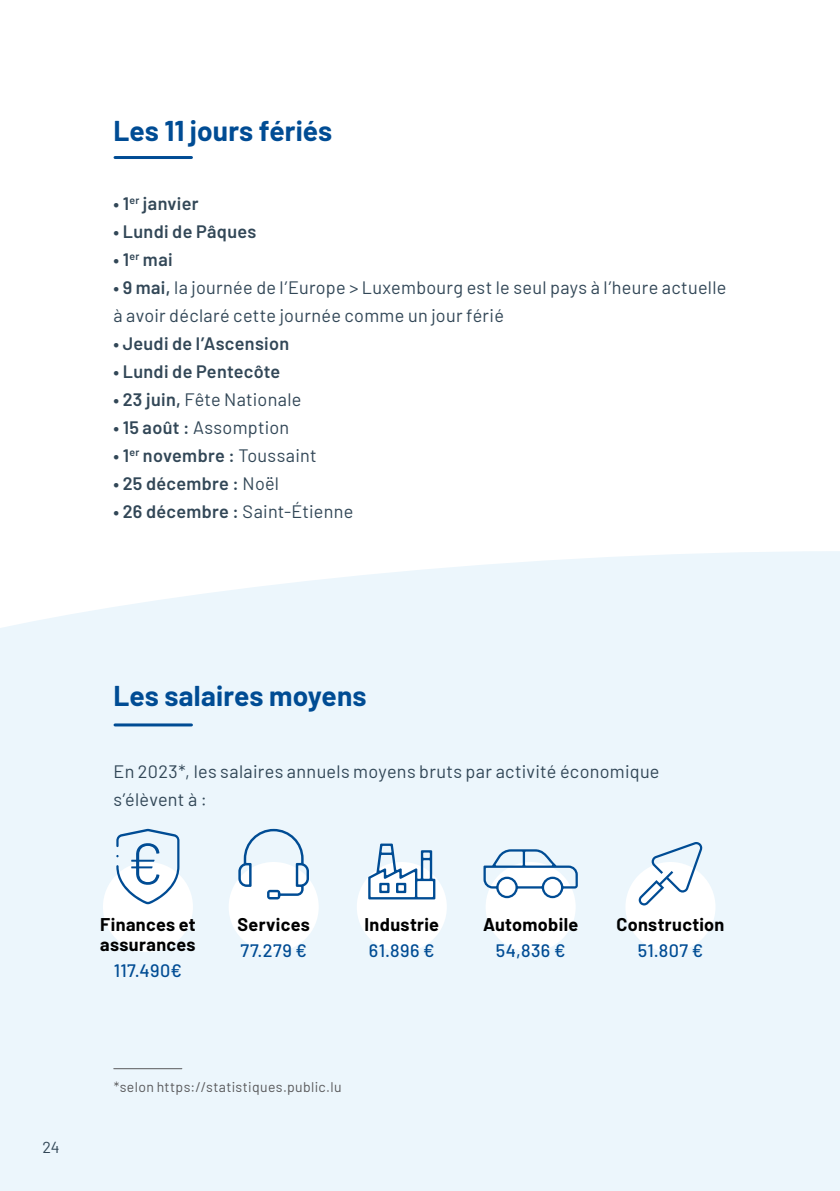
<style>
.page{position:relative;width:840px;height:1191px;background:#fff}
.page>*{position:absolute;margin:0;border:0;box-sizing:border-box;transform-origin:0 0}
.t1{font:300 58px "Barlow";color:#004c94}
.t2{font:700 28px "Barlow";color:#004c94}
.t3{font:18px/28px "Barlow";letter-spacing:.015em;color:#324757}
.t4{font:600 18px "Barlow";letter-spacing:.02em;color:#324757}
.t5{font:700 18px/20px "Barlow";letter-spacing:.02em;color:#000}
.t6{font:500 18px "Barlow";letter-spacing:.025em;color:#004c94}
.t7{font:16px "Barlow";color:#324757}
.t8{font:14px "Barlow";letter-spacing:.025em;color:#58585a}
.s1{font-weight:600}
.s2{font-weight:400}
</style>
<div class="page">
<div style="left:0;top:551px;width:839px;height:640px;background:#ecf6fc"></div>
<hr style="left:115px;top:156px;width:76px;height:3px;background:#004c94">
<hr style="left:114px;top:1068px;width:68px;height:1px;background:#58585a">
<hr style="left:115px;top:723px;width:76px;height:3px;background:#004c94">
<div style="left:103px;top:862px;width:90px;height:90px;background:#fff;border-radius:50%"></div>
<div style="left:228px;top:862px;width:90px;height:90px;background:#fff;border-radius:50%"></div>
<div style="left:356px;top:862px;width:90px;height:90px;background:#fff;border-radius:50%"></div>
<div style="left:485px;top:862px;width:90px;height:90px;background:#fff;border-radius:50%"></div>
<div style="left:625px;top:862px;width:90px;height:90px;background:#fff;border-radius:50%"></div>
<svg style="left:116px;top:829px;width:63px;height:75px"></svg>
<svg style="left:238px;top:829px;width:71px;height:70px"></svg>
<svg style="left:368px;top:843px;width:67px;height:56px"></svg>
<svg style="left:483px;top:849px;width:94px;height:49px"></svg>
<svg style="left:638px;top:842px;width:64px;height:63px"></svg>
<h2 class="t2" style="left:113px;top:111px;width:220px">Les 11 jours fériés</h2>
<p class="t4" style="left:113px;top:190px;width:87px">• 1<sup>er</sup> janvier</p>
<p class="t4" style="left:113px;top:218px;width:144px">• Lundi de Pâques</p>
<p class="t4" style="left:113px;top:246px;width:61px">• 1<sup>er</sup> mai</p>
<p class="t3" style="left:113px;top:272px;width:614px"><span class="s1">• 9 mai,</span> la journée de l’Europe &gt; Luxembourg est le seul pays à l’heure actuelle à avoir déclaré cette journée comme un jour férié</p>
<p class="t4" style="left:113px;top:330px;width:177px">• Jeudi de l’Ascension</p>
<p class="t4" style="left:113px;top:358px;width:168px">• Lundi de Pentecôte</p>
<p class="t3" style="left:113px;top:384px;width:189px"><span class="s1">• 23 juin,</span> Fête Nationale</p>
<p class="t3" style="left:113px;top:412px;width:177px"><span class="s1">• 15 août :</span> Assomption</p>
<p class="t4" style="left:113px;top:442px;width:204px">• 1<sup>er</sup> novembre : <span class="s2">Toussaint</span></p>
<p class="t4" style="left:113px;top:470px;width:167px">• 25 décembre : <span class="s2">Noël</span></p>
<p class="t3" style="left:113px;top:496px;width:241px"><span class="s1">• 26 décembre :</span> Saint-Étienne</p>
<p class="t7" style="left:43px;top:1135px;width:19px">24</p>
<h2 class="t2" style="left:113px;top:675px;width:254px">Les salaires moyens</h2>
<p class="t3" style="left:113px;top:756px;width:547px">En 2023*, les salaires annuels moyens bruts par activité économique s’élèvent à :</p>
<h1 class="t1" style="left:127px;top:821px;width:38px">€</h1>
<p class="t5" style="left:100px;top:913px;width:97px">Finances et assurances</p>
<p class="t6" style="left:114px;top:957px;width:70px">117.490€</p>
<p class="t5" style="left:237px;top:913px;width:74px">Services</p>
<p class="t6" style="left:240px;top:937px;width:68px">77.279 €</p>
<p class="t5" style="left:364px;top:913px;width:76px">Industrie</p>
<p class="t6" style="left:369px;top:937px;width:67px">61.896 €</p>
<p class="t8" style="left:114px;top:1076px;width:229px">*selon https://statistiques.public.lu</p>
<p class="t5" style="left:482px;top:913px;width:97px">Automobile</p>
<p class="t6" style="left:495px;top:937px;width:71px">54,836 €</p>
<p class="t5" style="left:616px;top:913px;width:109px">Construction</p>
<p class="t6" style="left:637px;top:937px;width:67px">51.807 €</p>
</div>
